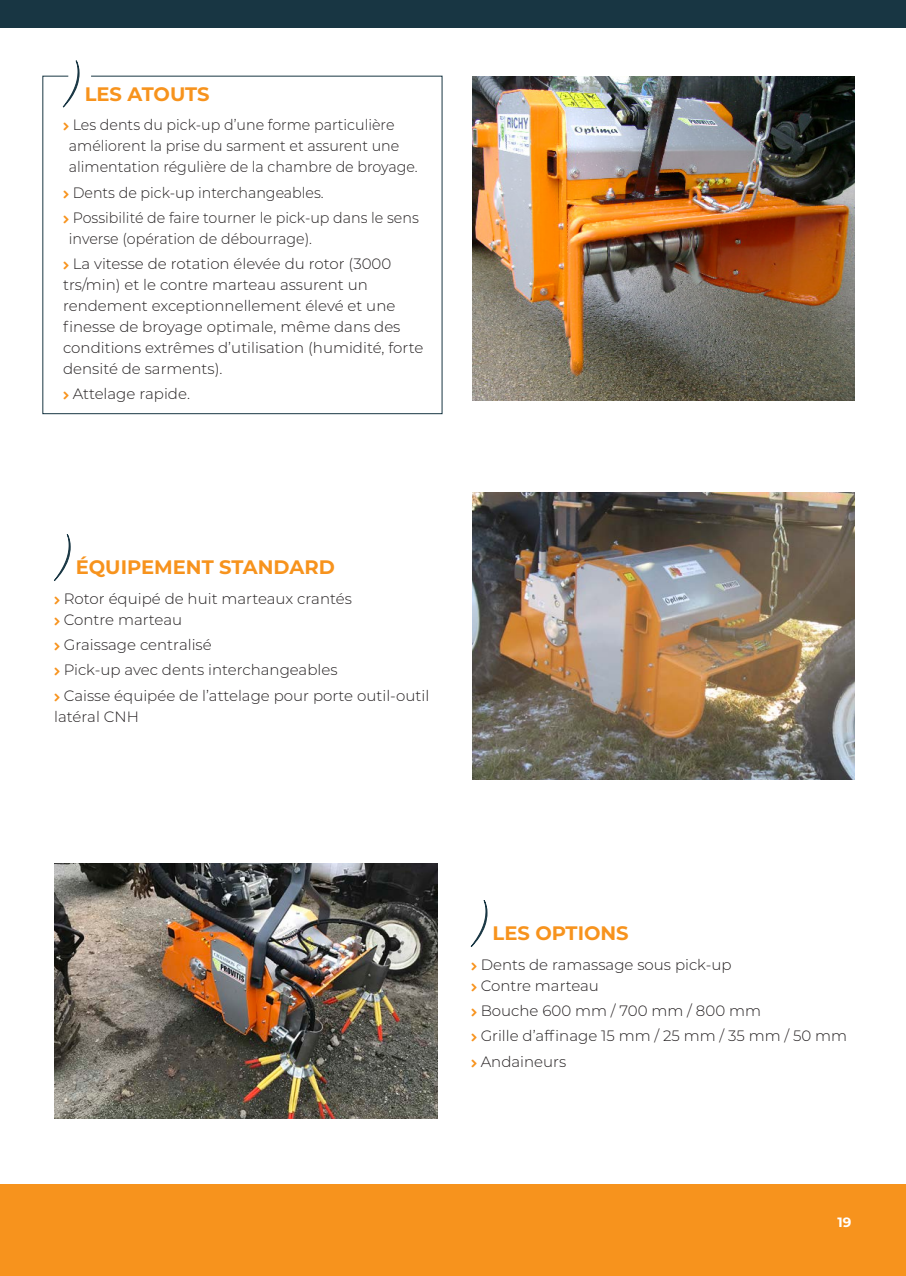
<style>
.page{position:relative;width:906px;height:1276px;background:#fff}
.page>*{position:absolute;margin:0;border:0;box-sizing:border-box;transform-origin:0 0}
.t1{font:700 19.5px "Montserrat";color:#f7931d}
.t2{font:300 15px/21px "Montserrat";color:#231f20}
.t3{font:300 15px/21px "Montserrat";color:#231f20;scale:.95 1}
.t4{font:700 13.5px "Montserrat";color:#fff}
</style>
<div class="page">
<div style="left:0;top:0;width:906px;height:28px;background:#183643"></div>
<div style="left:0;top:1184px;width:906px;height:92px;background:#f7931d"></div>
<svg style="left:61px;top:60px;width:18px;height:16px"></svg>
<svg style="left:470px;top:900px;width:17px;height:47px"></svg>
<svg style="left:42px;top:76px;width:401px;height:338px"></svg>
<img style="left:472px;top:76px;width:383px;height:325px">
<svg style="left:54px;top:534px;width:16px;height:47px"></svg>
<img style="left:472px;top:492px;width:383px;height:287px">
<img style="left:55px;top:863px;width:383px;height:255px">
<svg style="left:64px;top:123px;width:5px;height:8px"></svg>
<svg style="left:64px;top:190px;width:5px;height:8px"></svg>
<svg style="left:64px;top:215px;width:5px;height:8px"></svg>
<svg style="left:64px;top:262px;width:5px;height:7px"></svg>
<svg style="left:64px;top:392px;width:5px;height:8px"></svg>
<p class="t1" style="left:85px;top:80px;width:126px">LES ATOUTS</p>
<p class="t3" style="left:69px;top:114px;width:369px">Les dents du pick-up d’une forme particulière améliorent la prise du sarment et assurent une alimentation régulière de la chambre de broyage.</p>
<p class="t3" style="left:73px;top:181px;width:266px">Dents de pick-up interchangeables.</p>
<p class="t3" style="left:69px;top:206px;width:370px">Possibilité de faire tourner le pick-up dans le sens inverse (opération de débourrage).</p>
<p class="t2" style="left:63px;top:253px;width:362px;text-indent:10px">La vitesse de rotation élevée du rotor (3000 trs/min) et le contre marteau assurent un rendement exceptionnellement élevé et une finesse de broyage optimale, même dans des conditions extrêmes d’utilisation (humidité, forte densité de sarments).</p>
<p class="t2" style="left:73px;top:383px;width:119px">Attelage rapide.</p>
<p class="t1" style="left:76px;top:553px;width:261px">ÉQUIPEMENT STANDARD</p>
<p class="t2" style="left:64px;top:587px;width:290px">Rotor équipé de huit marteaux crantés</p>
<p class="t2" style="left:64px;top:608px;width:120px">Contre marteau</p>
<p class="t2" style="left:64px;top:634px;width:149px">Graissage centralisé</p>
<p class="t2" style="left:64px;top:659px;width:275px">Pick-up avec dents interchangeables</p>
<p class="t2" style="left:54px;top:684px;width:376px;text-indent:10px">Caisse équipée de l’attelage pour porte outil-outil latéral CNH</p>
<p class="t1" style="left:492px;top:919px;width:138px">LES OPTIONS</p>
<p class="t2" style="left:481px;top:953px;width:252px">Dents de ramassage sous pick-up</p>
<p class="t2" style="left:481px;top:974px;width:120px">Contre marteau</p>
<p class="t2" style="left:481px;top:1000px;width:282px">Bouche 600 mm / 700 mm / 800 mm</p>
<p class="t2" style="left:481px;top:1025px;width:368px">Grille d’affinage 15 mm / 25 mm / 35 mm / 50 mm</p>
<p class="t2" style="left:481px;top:1050px;width:87px">Andaineurs</p>
<p class="t4" style="left:837px;top:1212px;width:15px">19</p>
</div>
